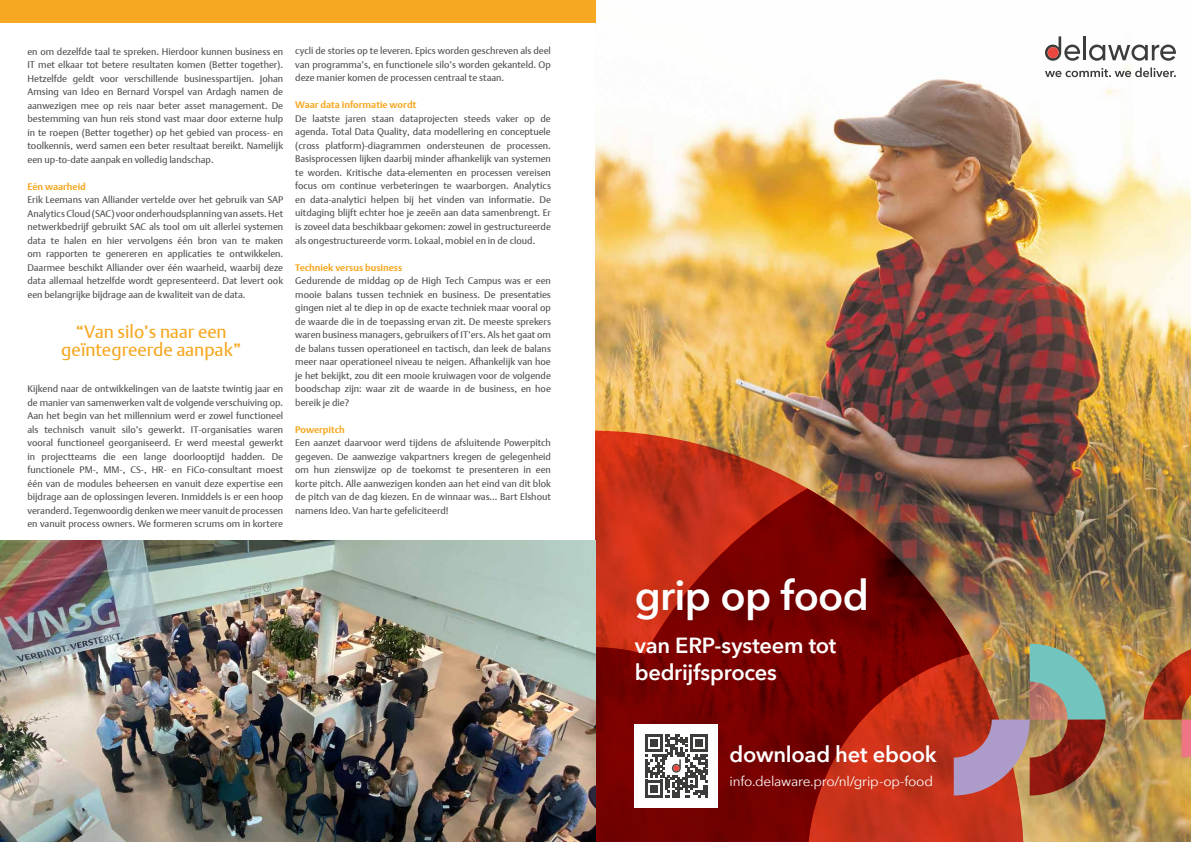
<style>
.page{position:relative;width:1191px;height:842px;background:#fff}
.page>*{position:absolute;margin:0;border:0;box-sizing:border-box;transform-origin:0 0}
.t1{font:600 41.4px "Avenir Next";letter-spacing:-.02em;color:#fff}
.t2{font:600 21.9px/27.2px "Avenir Next";letter-spacing:-.01em;color:#fff}
.t3{font:18px/18px "Agis Argo";color:#f7a823;text-align:center}
.t4{font:13.6px "Avenir Next";letter-spacing:-.015em;color:#fff}
.t5{font:9.5px/13.5px "Agis Argo";color:#4d4f51;text-align:justify}
.t6{font:700 9.5px "Agis Argo";color:#f7a823}
</style>
<div class="page">
<img style="left:595px;top:1px;width:596px;height:841px">
<img style="left:595px;top:431px;width:428px;height:411px">
<svg style="left:645px;top:488px;width:324px;height:354px;background:#941e12"></svg>
<svg style="left:595px;top:647px;width:212px;height:195px;background:#760202"></svg>
<svg style="left:1143px;top:644px;width:48px;height:113px;background:#b66639"></svg>
<img style="left:953px;top:644px;width:152px;height:151px">
<div style="left:634px;top:724px;width:84px;height:84px;background:#fff"></div>
<svg style="left:645px;top:734px;width:63px;height:63px"></svg>
<hr style="left:1083px;top:36px;width:2px;height:24px;background:#3c3c3b">
<svg style="left:1089px;top:45px;width:86px;height:16px"></svg>
<svg style="left:1045px;top:36px;width:35px;height:25px"></svg>
<div style="left:1047px;top:47px;width:11px;height:11px;background:#e9473f;border-radius:50%"></div>
<svg style="left:1045px;top:67px;width:130px;height:10px"></svg>
<div style="left:0;top:0;width:595px;height:23px;background:#f7a823"></div>
<img style="left:0;top:540px;width:595px;height:302px">
<p class="t5" style="left:27px;top:44px;width:257px">en om dezelfde taal te spreken. Hierdoor kunnen business en IT met elkaar tot betere resultaten komen (Better together).<br>Hetzelfde geldt voor verschillende businesspartijen. Johan Amsing van Ideo en Bernard Vorspel van Ardagh namen de aanwezigen mee op reis naar beter asset management. De bestemming van hun reis stond vast maar door externe hulp in te roepen (Better together) op het gebied van process- en toolkennis, werd samen een beter resultaat bereikt. Namelijk een up-to-date aanpak en volledig landschap.</p>
<p class="t6" style="left:27px;top:180px;width:60px">Eén waarheid</p>
<p class="t5" style="left:27px;top:193px;width:257px">Erik Leemans van Alliander vertelde over het gebruik van SAP Analytics Cloud (SAC) voor onderhoudsplanning van assets. Het netwerkbedrijf gebruikt SAC als tool om uit allerlei systemen data te halen en hier vervolgens één bron van te maken om rapporten te genereren en applicaties te ontwikkelen.<br>Daarmee beschikt Alliander over één waarheid, waarbij deze data allemaal hetzelfde wordt gepresenteerd. Dat levert ook een belangrijke bijdrage aan de kwaliteit van de data.</p>
<h3 class="t3" style="left:61px;top:322px;width:181px">“Van silo’s naar een geïntegreerde aanpak”</h3>
<p class="t5" style="left:27px;top:382px;width:257px">Kijkend naar de ontwikkelingen van de laatste twintig jaar en de manier van samenwerken valt de volgende verschuiving op.<br>Aan het begin van het millennium werd er zowel functioneel als technisch vanuit silo’s gewerkt. IT-organisaties waren vooral functioneel georganiseerd. Er werd meestal gewerkt in projectteams die een lange doorlooptijd hadden. De functionele PM-, MM-, CS-, HR- en FiCo-consultant moest één van de modules beheersen en vanuit deze expertise een bijdrage aan de oplossingen leveren. Inmiddels is er een hoop veranderd. Tegenwoordig denken we meer vanuit de processen en vanuit process owners. We formeren scrums om in kortere</p>
<p class="t5" style="left:295px;top:44px;width:257px">cycli de stories op te leveren. Epics worden geschreven als deel van programma’s, en functionele silo’s worden gekanteld. Op deze manier komen de processen centraal te staan.</p>
<p class="t6" style="left:295px;top:99px;width:123px">Waar data informatie wordt</p>
<p class="t5" style="left:295px;top:112px;width:257px">De laatste jaren staan dataprojecten steeds vaker op de agenda. Total Data Quality, data modellering en conceptuele (cross platform)-diagrammen ondersteunen de processen.<br>Basisprocessen lijken daarbij minder afhankelijk van systemen te worden. Kritische data-elementen en processen vereisen focus om continue verbeteringen te waarborgen. Analytics en data-analytici helpen bij het vinden van informatie. De uitdaging blijft echter hoe je zeeën aan data samenbrengt. Er is zoveel data beschikbaar gekomen: zowel in gestructureerde als ongestructureerde vorm. Lokaal, mobiel en in de cloud.</p>
<p class="t6" style="left:295px;top:261px;width:108px">Techniek versus business</p>
<p class="t5" style="left:295px;top:274px;width:257px">Gedurende de middag op de High Tech Campus was er een mooie balans tussen techniek en business. De presentaties gingen niet al te diep in op de exacte techniek maar vooral op de waarde die in de toepassing ervan zit. De meeste sprekers waren business managers, gebruikers of IT’ers. Als het gaat om de balans tussen operationeel en tactisch, dan leek de balans meer naar operationeel niveau te neigen. Afhankelijk van hoe je het bekijkt, zou dit een mooie kruiwagen voor de volgende boodschap zijn: waar zit de waarde in de business, en hoe bereik je die?</p>
<p class="t6" style="left:295px;top:423px;width:51px">Powerpitch</p>
<p class="t5" style="left:295px;top:436px;width:257px">Een aanzet daarvoor werd tijdens de afsluitende Powerpitch gegeven. De aanwezige vakpartners kregen de gelegenheid om hun zienswijze op de toekomst te presenteren in een korte pitch. Alle aanwezigen konden aan het eind van dit blok de pitch van de dag kiezen. En de winnaar was… Bart Elshout namens Ideo. Van harte gefeliciteerd!</p>
<h1 class="t1" style="left:634px;top:560px;width:236px">grip op food</h1>
<h2 class="t2" style="left:634px;top:631px;width:203px">van ERP-systeem tot bedrijfsproces</h2>
<h2 class="t2" style="left:729px;top:740px;width:208px">download het ebook</h2>
<h3 class="t4" style="left:729px;top:770px;width:205px">info.delaware.pro/nl/grip-op-food</h3>
</div>
